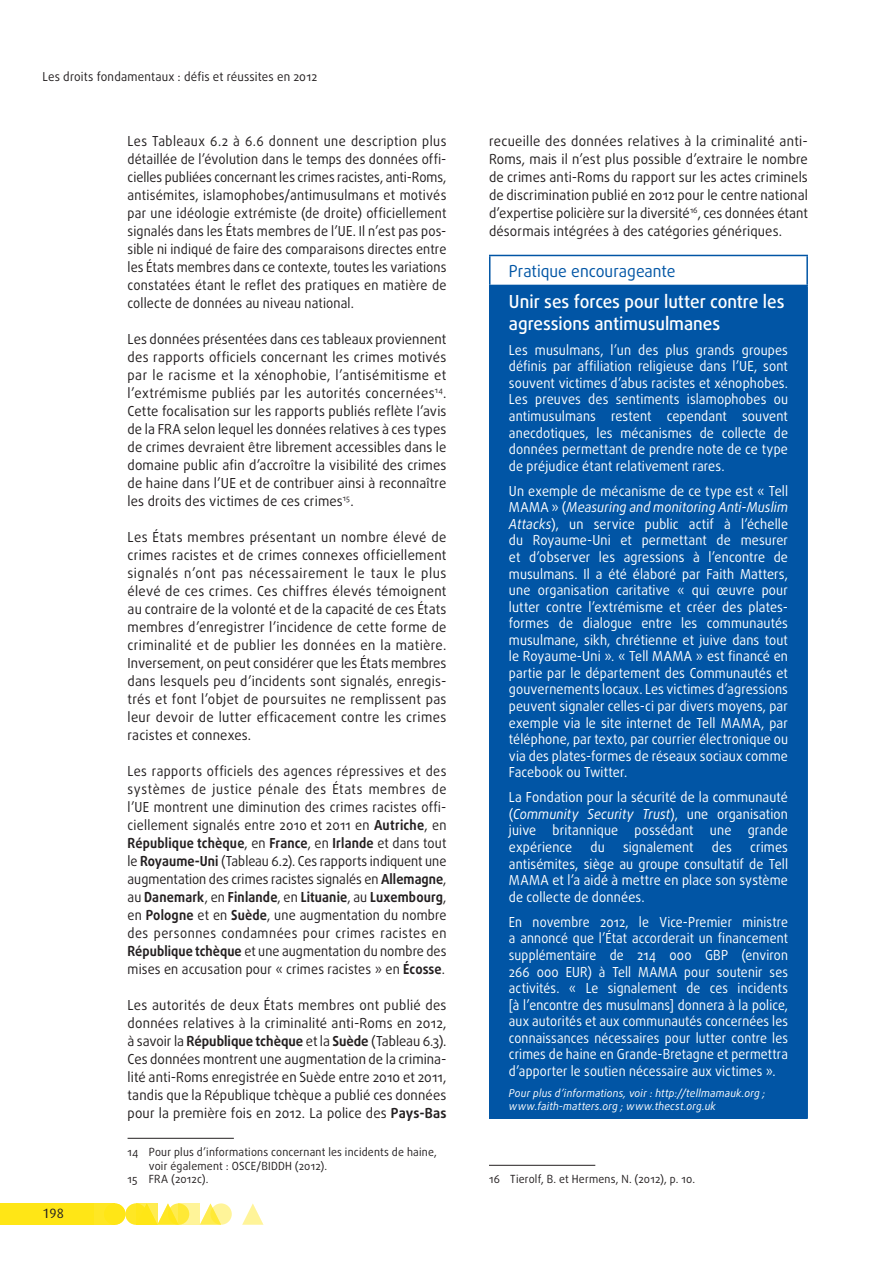
<style>
.page{position:relative;width:893px;height:1263px;background:#fff}
.page>*{position:absolute;margin:0;border:0;box-sizing:border-box;transform-origin:0 0}
.t1{font:500 18px/21.6px "Daxline Pro";color:#fff;scale:.95 1}
.t2{font:16.5px "Daxline Pro";color:#0155a5;scale:.95 1}
.t3{font:13.8px/18px "Daxline Pro";letter-spacing:.01em;color:#231f20;text-align:justify;scale:.95 1}
.t4{font:13.8px/16.5px "Daxline Pro";letter-spacing:.01em;color:#fff;text-align:justify;scale:.92 1}
.t5{font:13.8px/18px "Daxline Pro";letter-spacing:.01em;color:#231f20;text-align:justify;scale:.92 1}
.t6{font:13.8px/16.5px "Daxline Pro";letter-spacing:.01em;color:#fff;text-align:justify;scale:.9 1}
.t7{font:13.5px "Dax";color:#231f20}
.t8{font:12.3px "Daxline Pro";letter-spacing:.015em;color:#231f20;scale:.95 1}
.t9{font:11.25px "Daxline Pro";letter-spacing:.02em;color:#231f20;scale:.95 1}
.t10{font:italic 10.8px/12.9px "Daxline Pro";letter-spacing:.02em;color:#fff;scale:.95 1}
.s1{font-weight:700}
.s2{font-style:italic}
</style>
<div class="page">
<div style="left:0;top:1203px;width:94px;height:22px;background:#ffe616"></div>
<svg style="left:125px;top:1203px;width:22px;height:22px"></svg>
<div style="left:94px;top:1203px;width:21px;height:22px;background:#ffe724"></div>
<svg style="left:200px;top:1203px;width:18px;height:22px"></svg>
<svg style="left:242px;top:1203px;width:21px;height:22px"></svg>
<div style="left:104px;top:1203px;width:21px;height:22px;background:#ffe616;border-radius:50%"></div>
<svg style="left:157px;top:1203px;width:18px;height:22px"></svg>
<svg style="left:168px;top:1203px;width:21px;height:22px"></svg>
<svg style="left:210px;top:1203px;width:22px;height:22px"></svg>
<svg style="left:136px;top:1203px;width:21px;height:22px"></svg>
<svg style="left:179px;top:1203px;width:21px;height:22px"></svg>
<hr style="left:128px;top:1138px;width:106px;height:1px;background:#231f20">
<div style="left:490px;top:285px;width:317px;height:834px;background:#0155a5"></div>
<hr style="left:489px;top:255px;width:319px;height:1px;background:#0155a5">
<svg style="left:489px;top:256px;width:1px;height:29px"></svg>
<hr style="left:806px;top:256px;width:2px;height:29px;background:#0155a5">
<hr style="left:489px;top:285px;width:319px;height:1px;background:#0155a5">
<hr style="left:489px;top:286px;width:1px;height:833px;background:#0155a5">
<hr style="left:806px;top:286px;width:2px;height:833px;background:#0155a5">
<hr style="left:489px;top:1165px;width:106px;height:1px;background:#231f20">
<p class="t8" style="left:43px;top:68px;width:291px">Les droits fondamentaux : défis et réussites en 2012</p>
<p class="t7" style="left:43px;top:1206px;width:23px">198</p>
<p class="t5" style="left:128px;top:132px;width:348px">Les Tableaux 6.2 à 6.6 donnent une description plus détaillée de l’évolution dans le temps des données offi&shy;cielles publiées concernant les crimes racistes, anti-Roms, antisémites, islamophobes/antimusulmans et motivés par une idéologie extrémiste (de droite) officiellement signalés dans les États membres de l’UE. Il n’est pas pos&shy;sible ni indiqué de faire des comparaisons directes entre les États membres dans ce contexte, toutes les variations constatées étant le reflet des pratiques en matière de collecte de données au niveau national.</p>
<p class="t3" style="left:128px;top:330px;width:337px">Les données présentées dans ces tableaux proviennent des rapports officiels concernant les crimes motivés par le racisme et la xénophobie, l’antisémitisme et l’extrémisme publiés par les autorités concernées<sup>14</sup>.<br>Cette focalisation sur les rapports publiés reflète l’avis de la FRA selon lequel les données relatives à ces types de crimes devraient être librement accessibles dans le domaine public afin d’accroître la visibilité des crimes de haine dans l’UE et de contribuer ainsi à reconnaître les droits des victimes de ces crimes<sup>15</sup>.</p>
<p class="t3" style="left:128px;top:528px;width:337px">Les États membres présentant un nombre élevé de crimes racistes et de crimes connexes officiellement signalés n’ont pas nécessairement le taux le plus élevé de ces crimes. Ces chiffres élevés témoignent au contraire de la volonté et de la capacité de ces États membres d’enregistrer l’incidence de cette forme de criminalité et de publier les données en la matière.<br>Inversement, on peut considérer que les États membres dans lesquels peu d’incidents sont signalés, enregis&shy;trés et font l’objet de poursuites ne remplissent pas leur devoir de lutter efficacement contre les crimes racistes et connexes.</p>
<p class="t5" style="left:128px;top:762px;width:348px">Les rapports officiels des agences répressives et des systèmes de justice pénale des États membres de l’UE montrent une diminution des crimes racistes offi&shy;ciellement signalés entre 2010 et 2011 en <span class="s1">Autriche</span>, en <span class="s1">République tchèque</span>, en <span class="s1">France</span>, en <span class="s1">Irlande</span> et dans tout le <span class="s1">Royaume-Uni</span> (Tableau 6.2). Ces rapports indiquent une augmentation des crimes racistes signalés en <span class="s1">Allemagne</span>, au <span class="s1">Danemark</span>, en <span class="s1">Finlande</span>, en <span class="s1">Lituanie</span>, au <span class="s1">Luxembourg</span>, en <span class="s1">Pologne</span> et en <span class="s1">Suède</span>, une augmentation du nombre des personnes condamnées pour crimes racistes en <span class="s1">République tchèque</span> et une augmentation du nombre des mises en accusation pour « crimes racistes » en <span class="s1">Écosse</span>.</p>
<p class="t3" style="left:128px;top:996px;width:337px">Les autorités de deux États membres ont publié des données relatives à la criminalité anti-Roms en 2012, à savoir la <span class="s1">République tchèque</span> et la <span class="s1">Suède</span> (Tableau 6.3).<br>Ces données montrent une augmentation de la crimina&shy;lité anti-Roms enregistrée en Suède entre 2010 et 2011, tandis que la République tchèque a publié ces données pour la première fois en 2012. La police des <span class="s1">Pays-Bas</span></p>
<p class="t9" style="left:128px;top:1144px;width:327px">14 Pour plus d’informations concernant les incidents de haine,</p>
<p class="t9" style="left:149px;top:1158px;width:189px">voir également : OSCE/BIDDH (2012).</p>
<p class="t9" style="left:128px;top:1171px;width:87px">15 FRA (2012c).</p>
<p class="t3" style="left:489px;top:132px;width:337px">recueille des données relatives à la criminalité anti-Roms, mais il n’est plus possible d’extraire le nombre de crimes anti-Roms du rapport sur les actes criminels de discrimination publié en 2012 pour le centre national d’expertise policière sur la diversité<sup>16</sup>, ces données étant désormais intégrées à des catégories génériques.</p>
<p class="t2" style="left:509px;top:260px;width:177px">Pratique encourageante</p>
<h1 class="t1" style="left:509px;top:291px;width:292px">Unir ses forces pour lutter contre les agressions antimusulmanes</h1>
<p class="t4" style="left:509px;top:342px;width:305px">Les musulmans, l’un des plus grands groupes définis par affiliation religieuse dans l’UE, sont souvent victimes d’abus racistes et xénophobes.<br>Les preuves des sentiments islamophobes ou antimusulmans restent cependant souvent anecdotiques, les mécanismes de collecte de données permettant de prendre note de ce type de préjudice étant relativement rares.</p>
<p class="t4" style="left:509px;top:483px;width:305px">Un exemple de mécanisme de ce type est « Tell MAMA » (<span class="s2">Measuring and monitoring Anti-Muslim Attacks</span>), un service public actif à l’échelle du Royaume-Uni et permettant de mesurer et d’observer les agressions à l’encontre de musulmans. Il a été élaboré par Faith Matters, une organisation caritative « qui œuvre pour lutter contre l’extrémisme et créer des plates&shy;formes de dialogue entre les communautés musulmane, sikh, chrétienne et juive dans tout le Royaume-Uni ». « Tell MAMA » est financé en partie par le département des Communautés et gouvernements locaux. Les victimes d’agressions peuvent signaler celles-ci par divers moyens, par exemple via le site internet de Tell MAMA, par téléphone, par texto, par courrier électronique ou via des plates-formes de réseaux sociaux comme Facebook ou Twitter.</p>
<p class="t4" style="left:509px;top:789px;width:305px">La Fondation pour la sécurité de la communauté (<span class="s2">Community Security Trust</span>), une organisation juive britannique possédant une grande expérience</p>
<p class="t4" style="left:591px;top:839px;width:17px">du</p>
<p class="t4" style="left:623px;top:839px;width:78px">signalement</p>
<p class="t4" style="left:712px;top:839px;width:23px">des</p>
<p class="t4" style="left:509px;top:839px;width:305px;text-indent:241px">crimes antisémites, siège au groupe consultatif de Tell MAMA et l’a aidé à mettre en place son système de collecte de données.</p>
<p class="t6" style="left:509px;top:914px;width:312px">En novembre 2012, le Vice-Premier ministre a annoncé que l’État accorderait un financement supplémentaire de 214 000 GBP (environ 266 000 EUR) à Tell MAMA pour soutenir ses activités. « Le signalement de ces incidents [à l’encontre des musulmans] donnera à la police, aux autorités et aux communautés concernées les connaissances nécessaires pour lutter contre les crimes de haine en Grande-Bretagne et permettra d’apporter le soutien nécessaire aux victimes ».</p>
<p class="t10" style="left:509px;top:1087px;width:272px">Pour plus d’informations, voir : http://tellmamauk.org ; www.faith-matters.org ; www.thecst.org.uk</p>
<p class="t9" style="left:489px;top:1171px;width:218px">16 Tierolf, B. et Hermens, N. (2012), p. 10.</p>
</div>
